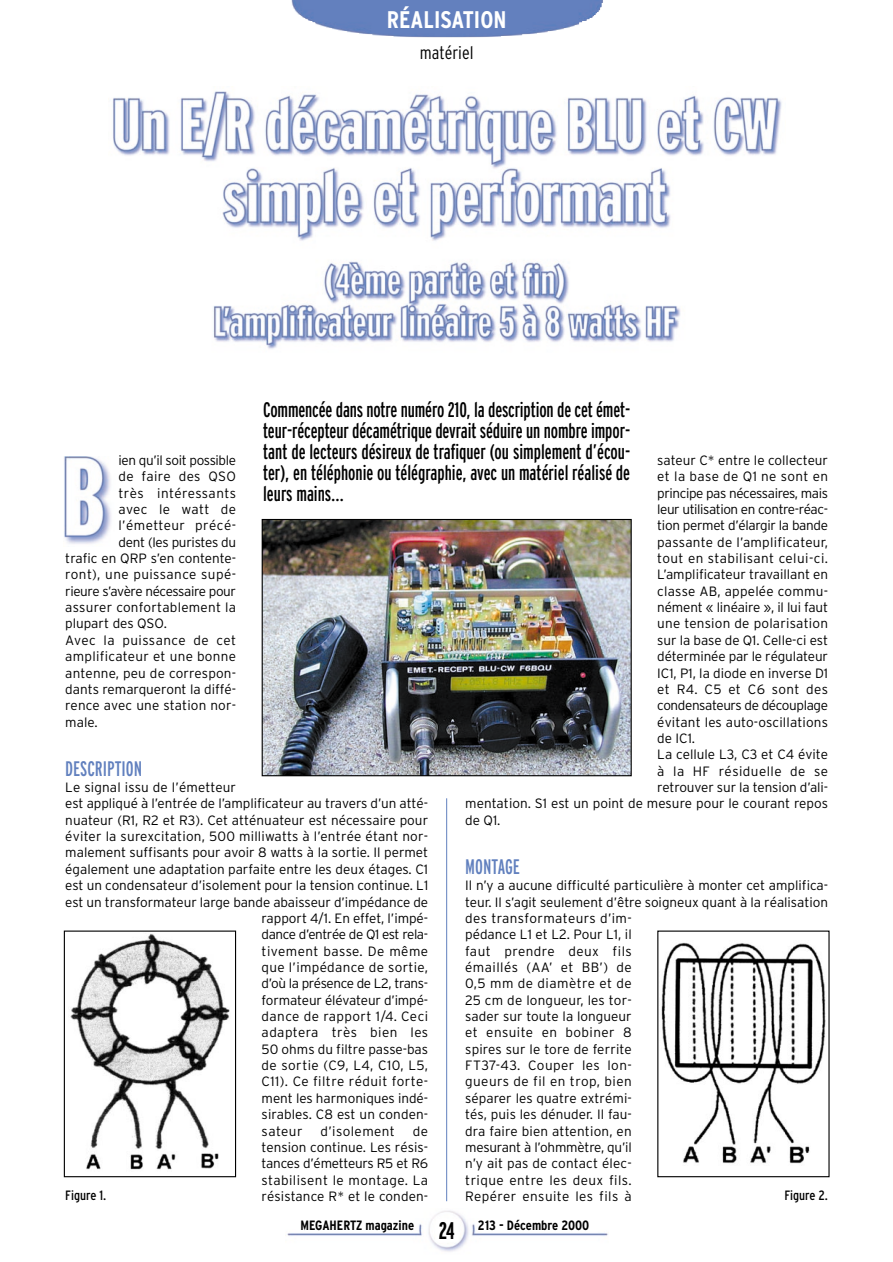
<style>
.page{position:relative;width:893px;height:1262px;background:#fff}
.page>*{position:absolute;margin:0;border:0;box-sizing:border-box;transform-origin:0 0}
.t1{font:700 condensed 24px "Interstate";color:#fff}
.t2{font:700 extra-condensed 24px "Interstate";color:#000}
.t3{font:extra-condensed 21px/21px "Interstate";color:#000;text-align:justify}
.t4{font:extra-condensed 21px "Interstate";color:#6180be}
.t5{font:300 condensed 18px "Interstate";color:#000}
.t6{font:300 13.5px/16.4px "Interstate";color:#000;text-align:justify}
.t7{font:300 13.5px "Interstate";letter-spacing:.03em;color:#000}
.t8{font:300 13.5px "Interstate";letter-spacing:-.03em;color:#000}
.t9{font:300 13.5px "Interstate";letter-spacing:.025em;color:#000}
.t10{font:300 13.5px "Interstate";letter-spacing:.02em;color:#000}
.t11{font:300 13.5px "Interstate";letter-spacing:-.025em;color:#000}
.t12{font:700 condensed 13.5px "Interstate";color:#000}
.t13{font:300 13.5px "Interstate";letter-spacing:-.035em;color:#000}
.t14{font:300 13.5px "Interstate";letter-spacing:.035em;color:#000}
.t15{font:300 13.5px "Interstate";letter-spacing:-.02em;color:#000}
.t16{font:condensed 13.5px "Interstate";color:#000}
</style>
<div class="page">
<img style="left:64px;top:457px;width:47px;height:87px">
<img style="left:291px;top:0;width:312px;height:38px">
<img style="left:285px;top:1210px;width:324px;height:42px">
<hr style="left:446px;top:798px;width:1px;height:403px;background:#6180be">
<img style="left:113px;top:91px;width:669px;height:258px">
<img style="left:264px;top:521px;width:365px;height:253px">
<div style="left:262px;top:519px;width:369px;height:257px;border:1px solid #000"></div>
<img style="left:70px;top:933px;width:160px;height:237px">
<div style="left:64px;top:930px;width:172px;height:247px;border:1px solid #000"></div>
<img style="left:661px;top:942px;width:165px;height:222px">
<h1 class="t1" style="left:387px;top:10px;width:121px">RÉALISATION</h1>
<h3 class="t5" style="left:420px;top:46px;width:55px">matériel</h3>
<p class="t3" style="left:263px;top:400px;width:368px">Commencée dans notre numéro 210, la description de cet émet&shy;teur-récepteur décamétrique devrait séduire un nombre impor&shy;tant de lecteurs désireux de trafiquer (ou simplement d’écou&shy;ter), en téléphonie ou télégraphie, avec un matériel réalisé de leurs mains…</p>
<p class="t11" style="left:118px;top:455px;width:119px">ien qu’il soit possible</p>
<p class="t7" style="left:118px;top:471px;width:119px">de faire des QSO</p>
<p class="t7" style="left:118px;top:488px;width:119px">très intéressants</p>
<p class="t9" style="left:118px;top:504px;width:119px">avec le watt de</p>
<p class="t7" style="left:118px;top:520px;width:119px">l’émetteur précé-</p>
<p class="t15" style="left:118px;top:537px;width:119px">dent (les puristes du</p>
<p class="t6" style="left:65px;top:551px;width:172px">trafic en QRP s’en contente-</p>
<p class="t7" style="left:65px;top:569px;width:172px">ront), une puissance supé-</p>
<p class="t8" style="left:65px;top:586px;width:172px">rieure s’avère nécessaire pour</p>
<p class="t10" style="left:65px;top:602px;width:172px">assurer confortablement la</p>
<p class="t6" style="left:65px;top:617px;width:103px">plupart des QSO.</p>
<p class="t7" style="left:65px;top:635px;width:172px">Avec la puissance de cet</p>
<p class="t9" style="left:65px;top:651px;width:172px">amplificateur et une bonne</p>
<p class="t6" style="left:65px;top:666px;width:172px">antenne, peu de correspon-</p>
<p class="t6" style="left:65px;top:682px;width:172px">dants remarqueront la diffé-</p>
<p class="t6" style="left:65px;top:698px;width:172px">rence avec une station nor-</p>
<p class="t6" style="left:65px;top:715px;width:34px">male.</p>
<h2 class="t4" style="left:65px;top:760px;width:78px">DESCRIPTION</h2>
<p class="t6" style="left:65px;top:780px;width:172px">Le signal issu de l’émetteur</p>
<p class="t6" style="left:65px;top:797px;width:364px">est appliqué à l’entrée de l’amplificateur au travers d’un atté-</p>
<p class="t6" style="left:65px;top:813px;width:364px">nuateur (R1, R2 et R3). Cet atténuateur est nécessaire pour</p>
<p class="t6" style="left:65px;top:829px;width:364px">éviter la surexcitation, 500 milliwatts à l’entrée étant nor-</p>
<p class="t6" style="left:65px;top:846px;width:364px">malement suffisants pour avoir 8 watts à la sortie. Il permet</p>
<p class="t6" style="left:65px;top:862px;width:364px">également une adaptation parfaite entre les deux étages. C1</p>
<p class="t6" style="left:65px;top:878px;width:364px">est un condensateur d’isolement pour la tension continue. L1</p>
<p class="t6" style="left:65px;top:895px;width:364px">est un transformateur large bande abaisseur d’impédance de</p>
<p class="t6" style="left:261px;top:911px;width:168px">rapport 4/1. En effet, l’impé-</p>
<p class="t8" style="left:261px;top:929px;width:168px">dance d’entrée de Q1 est rela-</p>
<p class="t7" style="left:261px;top:945px;width:168px">tivement basse. De même</p>
<p class="t9" style="left:261px;top:962px;width:168px">que l’impédance de sortie,</p>
<p class="t8" style="left:261px;top:978px;width:168px">d’où la présence de L2, trans-</p>
<p class="t6" style="left:261px;top:993px;width:168px">formateur élévateur d’impé-</p>
<p class="t7" style="left:261px;top:1011px;width:168px">dance de rapport 1/4. Ceci</p>
<p class="t7" style="left:261px;top:1027px;width:168px">adaptera très bien les</p>
<p class="t6" style="left:261px;top:1042px;width:168px">50 ohms du filtre passe-bas</p>
<p class="t7" style="left:261px;top:1060px;width:168px">de sortie (C9, L4, C10, L5,</p>
<p class="t7" style="left:261px;top:1076px;width:168px">C11). Ce filtre réduit forte-</p>
<p class="t6" style="left:261px;top:1091px;width:168px">ment les harmoniques indé-</p>
<p class="t6" style="left:261px;top:1107px;width:168px">sirables. C8 est un conden-</p>
<p class="t6" style="left:261px;top:1124px;width:42px">sateur</p>
<p class="t7" style="left:320px;top:1125px;width:76px">d’isolement</p>
<p class="t6" style="left:657px;top:453px;width:172px">sateur C* entre le collecteur</p>
<p class="t7" style="left:657px;top:471px;width:172px">et la base de Q1 ne sont en</p>
<p class="t8" style="left:657px;top:488px;width:172px">principe pas nécessaires, mais</p>
<p class="t13" style="left:657px;top:504px;width:172px">leur utilisation en contre-réac-</p>
<p class="t11" style="left:657px;top:520px;width:172px">tion permet d’élargir la bande</p>
<p class="t10" style="left:657px;top:537px;width:172px">passante de l’amplificateur,</p>
<p class="t14" style="left:657px;top:553px;width:172px">tout en stabilisant celui-ci.</p>
<p class="t6" style="left:657px;top:568px;width:172px">L’amplificateur travaillant en</p>
<p class="t6" style="left:657px;top:584px;width:172px">classe AB, appelée commu-</p>
<p class="t6" style="left:657px;top:600px;width:172px">nément « linéaire », il lui faut</p>
<p class="t6" style="left:657px;top:617px;width:172px">une tension de polarisation</p>
<p class="t6" style="left:657px;top:633px;width:172px">sur la base de Q1. Celle-ci est</p>
<p class="t6" style="left:657px;top:649px;width:172px">déterminée par le régulateur</p>
<p class="t6" style="left:657px;top:666px;width:172px">IC1, P1, la diode en inverse D1</p>
<p class="t7" style="left:657px;top:684px;width:172px">et R4. C5 et C6 sont des</p>
<p class="t8" style="left:657px;top:700px;width:172px">condensateurs de découplage</p>
<p class="t6" style="left:657px;top:715px;width:172px">évitant les auto-oscillations</p>
<p class="t6" style="left:657px;top:731px;width:39px">de IC1.</p>
<p class="t6" style="left:657px;top:747px;width:172px">La cellule L3, C3 et C4 évite</p>
<p class="t7" style="left:657px;top:766px;width:172px">à la HF résiduelle de se</p>
<p class="t6" style="left:657px;top:780px;width:172px">retrouver sur la tension d’ali-</p>
<p class="t6" style="left:465px;top:797px;width:364px">mentation. S1 est un point de mesure pour le courant repos</p>
<p class="t6" style="left:465px;top:813px;width:37px">de Q1.</p>
<h2 class="t4" style="left:465px;top:858px;width:56px">MONTAGE</h2>
<p class="t6" style="left:465px;top:878px;width:364px;text-align:left">Il n’y a aucune difficulté particulière à monter cet amplifica&shy;teur. Il s’agit seulement d’être soigneux quant à la réalisation des transformateurs d’im-<br>pédance L1 et L2. Pour L1, il<br>faut prendre deux fils<br>émaillés (AA’ et BB’) de<br>0,5 mm de diamètre et de<br>25 cm de longueur, les tor-<br>sader sur toute la longueur<br>et ensuite en bobiner 8<br>spires sur le tore de ferrite<br>FT37-43. Couper les lon-<br>gueurs de fil en trop, bien<br>séparer les quatre extrémi-<br>tés, puis les dénuder. Il fau-<br>dra faire bien attention, en<br>mesurant à l’ohmmètre, qu’il<br>n’y ait pas de contact élec-<br>trique entre les deux fils.<br>Repérer ensuite les fils à</p>
<p class="t6" style="left:261px;top:1124px;width:168px;text-indent:151px">de tension continue. Les résis&shy;tances d’émetteurs R5 et R6 stabilisent le montage. La résistance R* et le conden-</p>
<p class="t16" style="left:65px;top:1190px;width:42px">Figure 1.</p>
<p class="t16" style="left:784px;top:1190px;width:45px">Figure 2.</p>
<p class="t12" style="left:300px;top:1220px;width:115px">MEGAHERTZ magazine</p>
<p class="t12" style="left:478px;top:1220px;width:113px">213 - Décembre 2000</p>
<h1 class="t2" style="left:439px;top:1221px;width:17px">24</h1>
</div>
